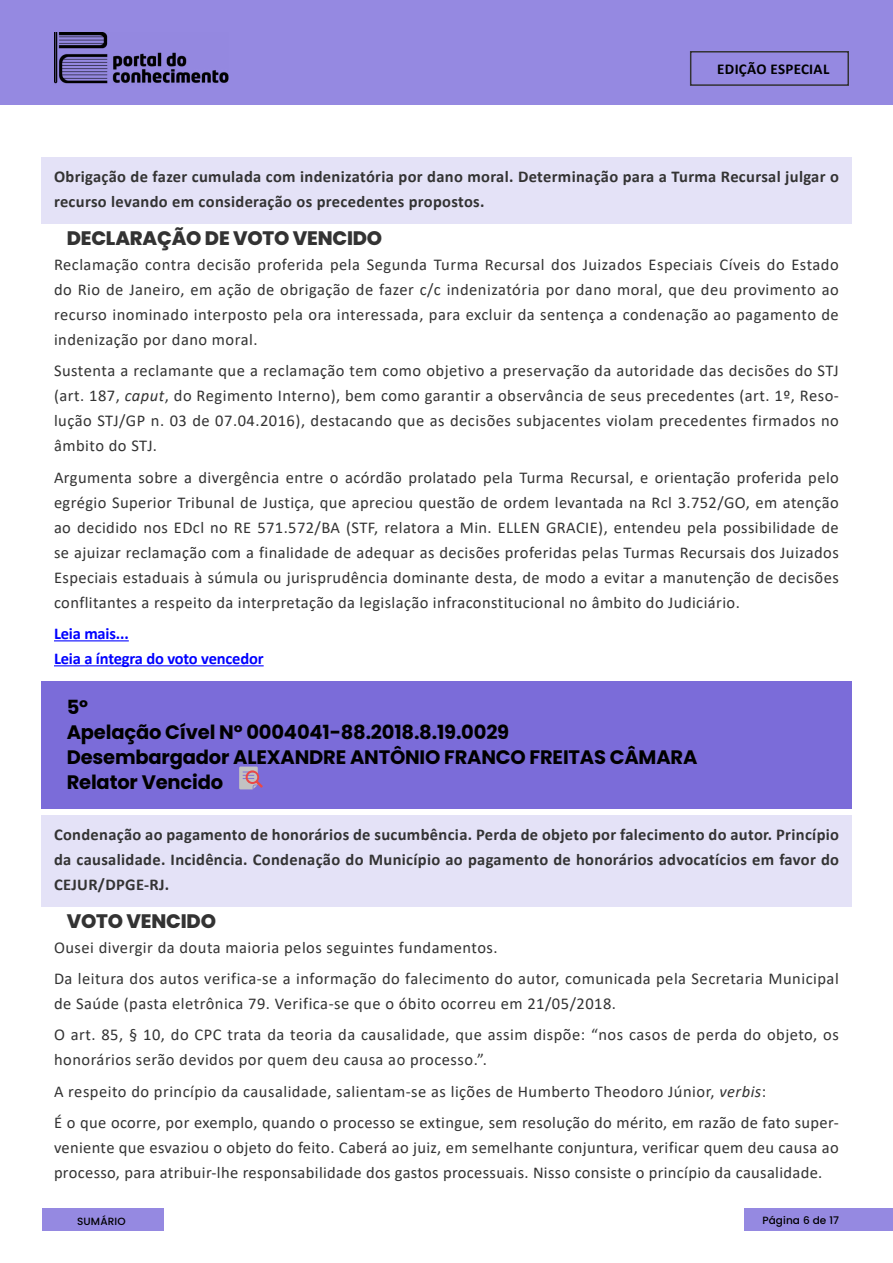
<style>
.page{position:relative;width:893px;height:1263px;background:#fff}
.page>*{position:absolute;margin:0;border:0;box-sizing:border-box;transform-origin:0 0}
.t1{font:700 19.5px/25px "Poppins";letter-spacing:-.01em;color:#000}
.t2{font:800 19.5px "Poppins";letter-spacing:-.01em;color:#333}
.t3{font:16.5px/25px "Calibri";letter-spacing:.03em;color:#333}
.t4{font:700 16.5px/25px "Calibri";letter-spacing:.02em;color:#333}
.t5{font:700 16.5px/25px "Calibri";letter-spacing:-.01em;color:#00f}
.t6{font:700 15px "Calibri";letter-spacing:.02em;color:#000}
.t7{font:500 10.5px "Poppins";letter-spacing:.01em;color:#000}
.s1{font-style:italic}
</style>
<div class="page">
<div style="left:0;top:0;width:893px;height:105px;background:#9589e1"></div>
<img style="left:55px;top:33px;width:173px;height:51px">
<div style="left:690px;top:51px;width:159px;height:35px;border:2px solid #333"></div>
<div style="left:744px;top:1209px;width:149px;height:22px;background:#9589e1"></div>
<div style="left:43px;top:1209px;width:121px;height:22px;background:#9589e1"></div>
<div style="left:41px;top:157px;width:811px;height:67px;background:#e4e2f7"></div>
<hr style="left:54px;top:640px;width:75px;height:1px;background:#00f">
<hr style="left:54px;top:665px;width:210px;height:1px;background:#00f">
<div style="left:41px;top:815px;width:811px;height:92px;background:#e4e2f7"></div>
<div style="left:41px;top:681px;width:811px;height:128px;background:#7b6cd9"></div>
<p class="t6" style="left:717px;top:58px;width:114px">EDIÇÃO ESPECIAL</p>
<p class="t4" style="left:54px;top:164px;width:786px">Obrigação de fazer cumulada com indenizatória por dano moral. Determinação para a Turma Recursal julgar o recurso levando em consideração os precedentes propostos.</p>
<p class="t2" style="left:67px;top:227px;width:317px">DECLARAÇÃO DE VOTO VENCIDO</p>
<p class="t3" style="left:54px;top:252px;width:786px;text-align:justify">Reclamação contra decisão proferida pela Segunda Turma Recursal dos Juizados Especiais Cíveis do Estado do Rio de Janeiro, em ação de obrigação de fazer c/c indenizatória por dano moral, que deu provimento ao recurso inominado interposto pela ora interessada, para excluir da sentença a condenação ao pagamento de indenização por dano moral.</p>
<p class="t3" style="left:54px;top:358px;width:786px;text-align:justify">Sustenta a reclamante que a reclamação tem como objetivo a preservação da autoridade das decisões do STJ (art. 187, <span class="s1">caput</span>, do Regimento Interno), bem como garantir a observância de seus precedentes (art. 1º, Reso&shy;lução STJ/GP n. 03 de 07.04.2016), destacando que as decisões subjacentes violam precedentes firmados no âmbito do STJ.</p>
<p class="t3" style="left:54px;top:464px;width:786px;text-align:justify">Argumenta sobre a divergência entre o acórdão prolatado pela Turma Recursal, e orientação proferida pelo egrégio Superior Tribunal de Justiça, que apreciou questão de ordem levantada na Rcl 3.752/GO, em atenção ao decidido nos EDcl no RE 571.572/BA (STF, relatora a Min. ELLEN GRACIE), entendeu pela possibilidade de se ajuizar reclamação com a finalidade de adequar as decisões proferidas pelas Turmas Recursais dos Juizados Especiais estaduais à súmula ou jurisprudência dominante desta, de modo a evitar a manutenção de decisões conflitantes a respeito da interpretação da legislação infraconstitucional no âmbito do Judiciário.</p>
<p class="t5" style="left:54px;top:621px;width:211px">Leia mais...<br>Leia a íntegra do voto vencedor</p>
<p class="t1" style="left:67px;top:695px;width:632px">5º<br>Apelação Cível Nº 0004041-88.2018.8.19.0029<br>Desembargador ALEXANDRE ANTÔNIO FRANCO FREITAS CÂMARA<br>Relator Vencido</p>
<p class="t4" style="left:54px;top:822px;width:787px;text-align:justify">Condenação ao pagamento de honorários de sucumbência. Perda de objeto por falecimento do autor. Princípio da causalidade. Incidência. Condenação do Município ao pagamento de honorários advocatícios em favor do CEJUR/DPGE-RJ.</p>
<p class="t2" style="left:67px;top:909px;width:151px">VOTO VENCIDO</p>
<p class="t3" style="left:54px;top:931px;width:786px;line-height:31.3px">Ousei divergir da douta maioria pelos seguintes fundamentos.<br>Da leitura dos autos verifica-se a informação do falecimento do autor, comunicada pela Secretaria Municipal</p>
<p class="t3" style="left:54px;top:987px;width:786px;line-height:31.3px">de Saúde (pasta eletrônica 79. Verifica-se que o óbito ocorreu em 21/05/2018.<br>O art. 85, § 10, do CPC trata da teoria da causalidade, que assim dispõe: “nos casos de perda do objeto, os</p>
<p class="t3" style="left:54px;top:1044px;width:786px;line-height:31.3px">honorários serão devidos por quem deu causa ao processo.”.<br>A respeito do princípio da causalidade, salientam-se as lições de Humberto Theodoro Júnior, <span class="s1">verbis</span>:<br>É o que ocorre, por exemplo, quando o processo se extingue, sem resolução do mérito, em razão de fato super-</p>
<p class="t3" style="left:54px;top:1134px;width:786px">veniente que esvaziou o objeto do feito. Caberá ao juiz, em semelhante conjuntura, verificar quem deu causa ao processo, para atribuir-lhe responsabilidade dos gastos processuais. Nisso consiste o princípio da causalidade.</p>
<p class="t7" style="left:77px;top:1216px;width:50px">SUMÁRIO</p>
<p class="t7" style="left:762px;top:1214px;width:78px">Página 6 de 17</p>
</div>
